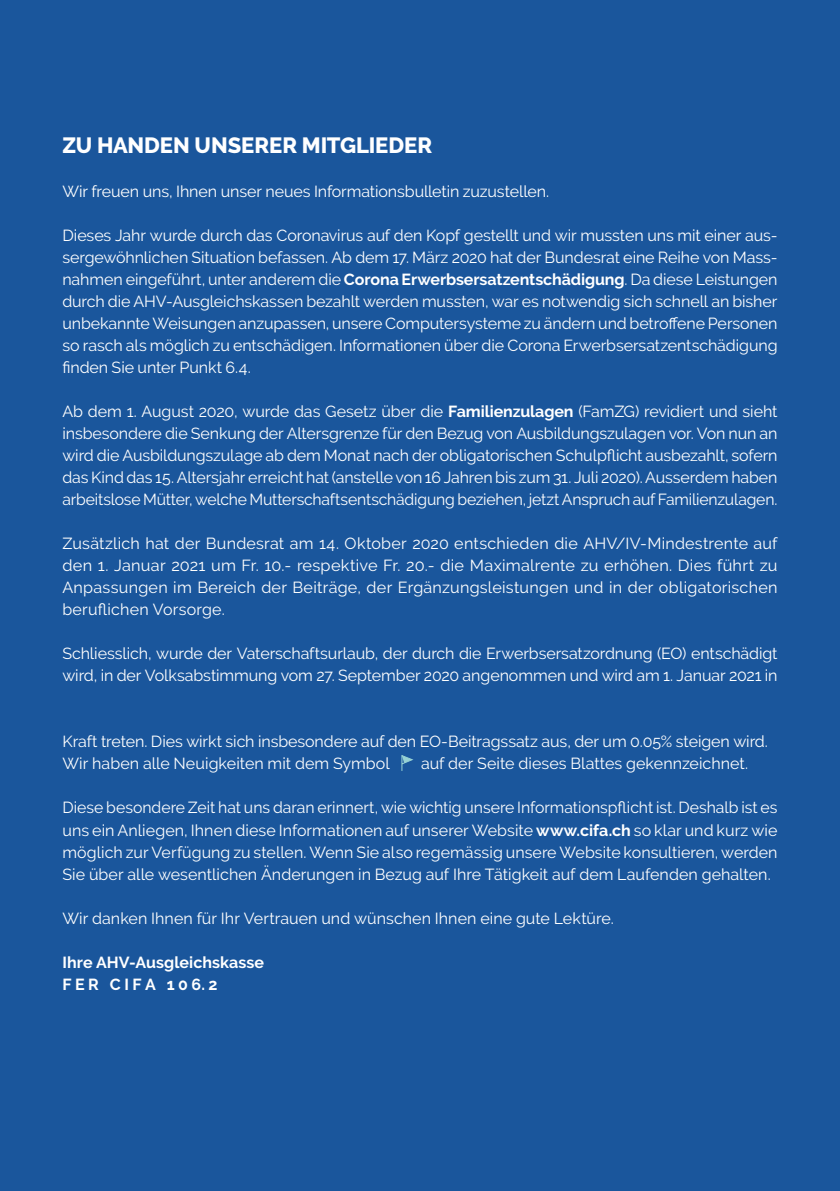
<style>
.page{position:relative;width:840px;height:1191px;background:#fff}
.page>*{position:absolute;margin:0;border:0;box-sizing:border-box;transform-origin:0 0}
.t1{font:800 22px "Raleway";letter-spacing:-.005em;color:#fff}
.t2{font:16px/22px "Raleway";letter-spacing:-.005em;color:#fff;text-align:justify}
.t3{font:700 16px/22px "Raleway";letter-spacing:.005em;color:#fff}
.s1{font-weight:700}
</style>
<div class="page">
<div style="left:0;top:0;width:839px;height:1191px;background:#1a569c"></div>
<svg style="left:401px;top:755px;width:12px;height:16px"></svg>
<h1 class="t1" style="left:62px;top:133px;width:371px">ZU HANDEN UNSERER MITGLIEDER</h1>
<p class="t2" style="left:62px;top:181px;width:488px">Wir freuen uns, Ihnen unser neues Informationsbulletin zuzustellen.</p>
<p class="t2" style="left:62px;top:225px;width:716px">Dieses Jahr wurde durch das Coronavirus auf den Kopf gestellt und wir mussten uns mit einer aus&shy;sergewöhnlichen Situation befassen. Ab dem 17. März 2020 hat der Bundesrat eine Reihe von Mass&shy;nahmen eingeführt, unter anderem die <span class="s1">Corona Erwerbsersatzentschädigung</span>. Da diese Leistungen durch die AHV-Ausgleichskassen bezahlt werden mussten, war es notwendig sich schnell an bisher unbekannte Weisungen anzupassen, unsere Computersysteme zu ändern und betroffene Personen so rasch als möglich zu entschädigen. Informationen über die Corona Erwerbsersatzentschädigung finden Sie unter Punkt 6.4.</p>
<p class="t2" style="left:62px;top:401px;width:716px">Ab dem 1. August 2020, wurde das Gesetz über die <span class="s1">Familienzulagen</span> (FamZG) revidiert und sieht insbesondere die Senkung der Altersgrenze für den Bezug von Ausbildungszulagen vor. Von nun an wird die Ausbildungszulage ab dem Monat nach der obligatorischen Schulpflicht ausbezahlt, sofern das Kind das 15. Altersjahr erreicht hat (anstelle von 16 Jahren bis zum 31. Juli 2020). Ausserdem haben arbeitslose Mütter, welche Mutterschaftsentschädigung beziehen, jetzt Anspruch auf Familienzulagen.</p>
<p class="t2" style="left:62px;top:533px;width:716px">Zusätzlich hat der Bundesrat am 14. Oktober 2020 entschieden die AHV/IV-Mindestrente auf den 1. Januar 2021 um Fr. 10.- respektive Fr. 20.- die Maximalrente zu erhöhen. Dies führt zu Anpassungen im Bereich der Beiträge, der Ergänzungsleistungen und in der obligatorischen beruflichen Vorsorge.</p>
<p class="t2" style="left:62px;top:643px;width:716px">Schliesslich, wurde der Vaterschaftsurlaub, der durch die Erwerbsersatzordnung (EO) entschädigt wird, in der Volksabstimmung vom 27. September 2020 angenommen und wird am 1. Januar 2021 in</p>
<p class="t2" style="left:62px;top:731px;width:706px">Kraft treten. Dies wirkt sich insbesondere auf den EO-Beitragssatz aus, der um 0.05% steigen wird.<br>Wir haben alle Neuigkeiten mit dem Symbol</p>
<p class="t2" style="left:421px;top:753px;width:328px">auf der Seite dieses Blattes gekennzeichnet.</p>
<p class="t2" style="left:62px;top:797px;width:716px">Diese besondere Zeit hat uns daran erinnert, wie wichtig unsere Informationspflicht ist. Deshalb ist es uns ein Anliegen, Ihnen diese Informationen auf unserer Website <span class="s1">www.cifa.ch</span> so klar und kurz wie möglich zur Verfügung zu stellen. Wenn Sie also regemässig unsere Website konsultieren, werden Sie über alle wesentlichen Änderungen in Bezug auf Ihre Tätigkeit auf dem Laufenden gehalten.</p>
<p class="t2" style="left:62px;top:907px;width:552px">Wir danken Ihnen für Ihr Vertrauen und wünschen Ihnen eine gute Lektüre.</p>
<p class="t3" style="left:62px;top:951px;width:203px">Ihre AHV-Ausgleichskasse<br>F E R C I F A 1 0 6. 2</p>
</div>
